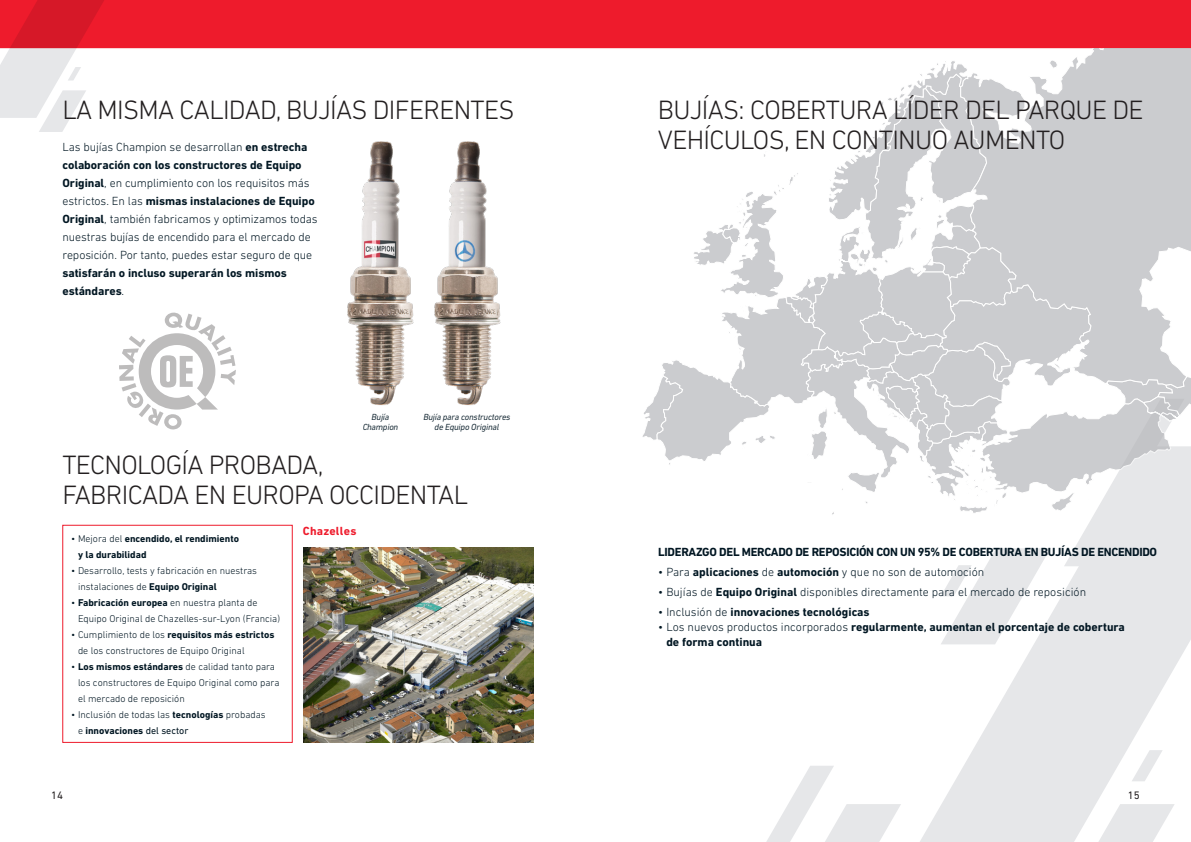
<style>
.page{position:relative;width:1191px;height:842px;background:#fff}
.page>*{position:absolute;margin:0;border:0;box-sizing:border-box;transform-origin:0 0}
.t1{font:300 27px/30px "DIN Next LT Pro";letter-spacing:-.025em;color:#231f20}
.t2{font:300 12px/18px "DIN Next LT Pro";letter-spacing:-.005em;color:#011622}
.t3{font:700 12px/15px "DIN Next LT Pro";letter-spacing:-.005em;color:#011622}
.t4{font:700 12px "DIN Next LT Pro";letter-spacing:-.025em;color:#011622}
.SUBTITLE{font:700 12px "DIN Next LT Pro";letter-spacing:.02em;color:#ee1b2c}
.t5{font:11px "DIN Next LT Pro";color:#231f20}
.t6{font:300 10px/16px "DIN Next LT Pro";color:#011622}
.t7{font:700 10px/16px "DIN Next LT Pro";color:#011622}
.t8{font:italic 9px/10px "DIN Next LT Pro";letter-spacing:-.02em;color:#011622;text-align:center}
.s1{font-weight:700}
.s2{font-weight:300}
.s3{font-weight:400}
</style>
<div class="page">
<svg style="left:920px;top:644px;width:268px;height:198px;fill:#e6e7e9"></svg>
<svg style="left:1090px;top:804px;width:84px;height:38px"></svg>
<svg style="left:766px;top:766px;width:135px;height:76px"></svg>
<svg style="left:1131px;top:750px;width:31px;height:31px"></svg>
<div style="left:113px;top:0;width:1078px;height:48px;background:#ee1b2c"></div>
<svg style="left:0;top:0;width:113px;height:132px"></svg>
<img style="left:303px;top:547px;width:230px;height:196px">
<img style="left:347px;top:141px;width:67px;height:264px">
<img style="left:434px;top:141px;width:67px;height:264px">
<svg style="left:119px;top:312px;width:117px;height:118px"></svg>
<div style="left:62px;top:525px;width:231px;height:218px;border:1px solid #ee1b2c"></div>
<svg style="left:960px;top:48px;width:231px;height:12px"></svg>
<svg style="left:642px;top:60px;width:549px;height:584px"></svg>
<p class="t1" style="left:62px;top:95px;width:454px">LA MISMA CALIDAD, BUJÍAS DIFERENTES</p>
<p class="t2" style="left:62px;top:138px;width:257px">Las bujías Champion se desarrollan <span class="s1">en estrecha colaboración con los constructores de Equipo Original</span>, en cumplimiento con los requisitos más estrictos. En las <span class="s1">mismas instalaciones de Equipo Original</span>, también fabricamos y optimizamos todas nuestras bujías de encendido para el mercado de reposición. Por tanto, puedes estar seguro de que <span class="s1">satisfarán o incluso superarán los mismos</span></p>
<p class="t3" style="left:62px;top:283px;width:63px">estándares<span class="s2">.</span></p>
<p class="t8" style="left:362px;top:412px;width:37px">Bujía<br>Champion</p>
<p class="t8" style="left:423px;top:412px;width:89px">Bujía para constructores de Equipo Original</p>
<p class="t1" style="left:62px;top:449px;width:263px">TECNOLOGÍA PROBADA,</p>
<p class="t1" style="left:62px;top:479px;width:407px">FABRICADA EN EUROPA OCCIDENTAL</p>
<p class="SUBTITLE" style="left:303px;top:524px;width:55px">Chazelles</p>
<p class="t7" style="left:78px;top:530px;width:162px;text-indent:-7px"><span class="s2">• Mejora del</span> encendido, el rendimiento y la durabilidad</p>
<p class="t6" style="left:78px;top:562px;width:180px;text-indent:-7px">• Desarrollo, tests y fabricación en nuestras instalaciones de <span class="s1">Equipo Original</span></p>
<p class="t6" style="left:78px;top:594px;width:204px;text-indent:-7px">• <span class="s1">Fabricación europea</span> en nuestra planta de<br>Equipo Original de Chazelles-sur-Lyon (Francia)</p>
<p class="t6" style="left:78px;top:626px;width:198px;text-indent:-7px">• Cumplimiento de los <span class="s1">requisitos más estrictos </span>de los constructores de Equipo Original</p>
<p class="t6" style="left:78px;top:658px;width:203px;text-indent:-7px">• <span class="s1">Los mismos estándares</span> de calidad tanto para los constructores de Equipo Original como para el mercado de reposición</p>
<p class="t6" style="left:78px;top:706px;width:189px;text-indent:-7px">• Inclusión de todas las <span class="s1">tecnologías</span> probadas e <span class="s1">innovaciones</span> <span class="s3">del sector</span></p>
<p class="t1" style="left:658px;top:95px;width:487px">BUJÍAS: COBERTURA LÍDER DEL PARQUE DE<br>VEHÍCULOS, EN CONTINUO AUMENTO</p>
<p class="t4" style="left:658px;top:545px;width:500px">LIDERAZGO DEL MERCADO DE REPOSICIÓN CON UN 95% DE COBERTURA EN BUJÍAS DE ENCENDIDO</p>
<p class="t2" style="left:658px;top:563px;width:327px">• Para <span class="s1">aplicaciones</span> de <span class="s1">automoción</span> y que no son de automoción</p>
<p class="t2" style="left:658px;top:583px;width:429px">• Bujías de <span class="s1">Equipo Original</span> disponibles directamente para el mercado de reposición</p>
<p class="t3" style="left:658px;top:604px;width:213px"><span class="s2">• Inclusión de</span> innovaciones tecnológicas</p>
<p class="t3" style="left:666px;top:619px;width:460px;text-indent:-8px"><span class="s2">• Los nuevos productos incorporados</span> regularmente, aumentan el porcentaje de cobertura de forma continua</p>
<p class="t5" style="left:51px;top:788px;width:13px">14</p>
<p class="t5" style="left:1127px;top:788px;width:13px">15</p>
</div>
